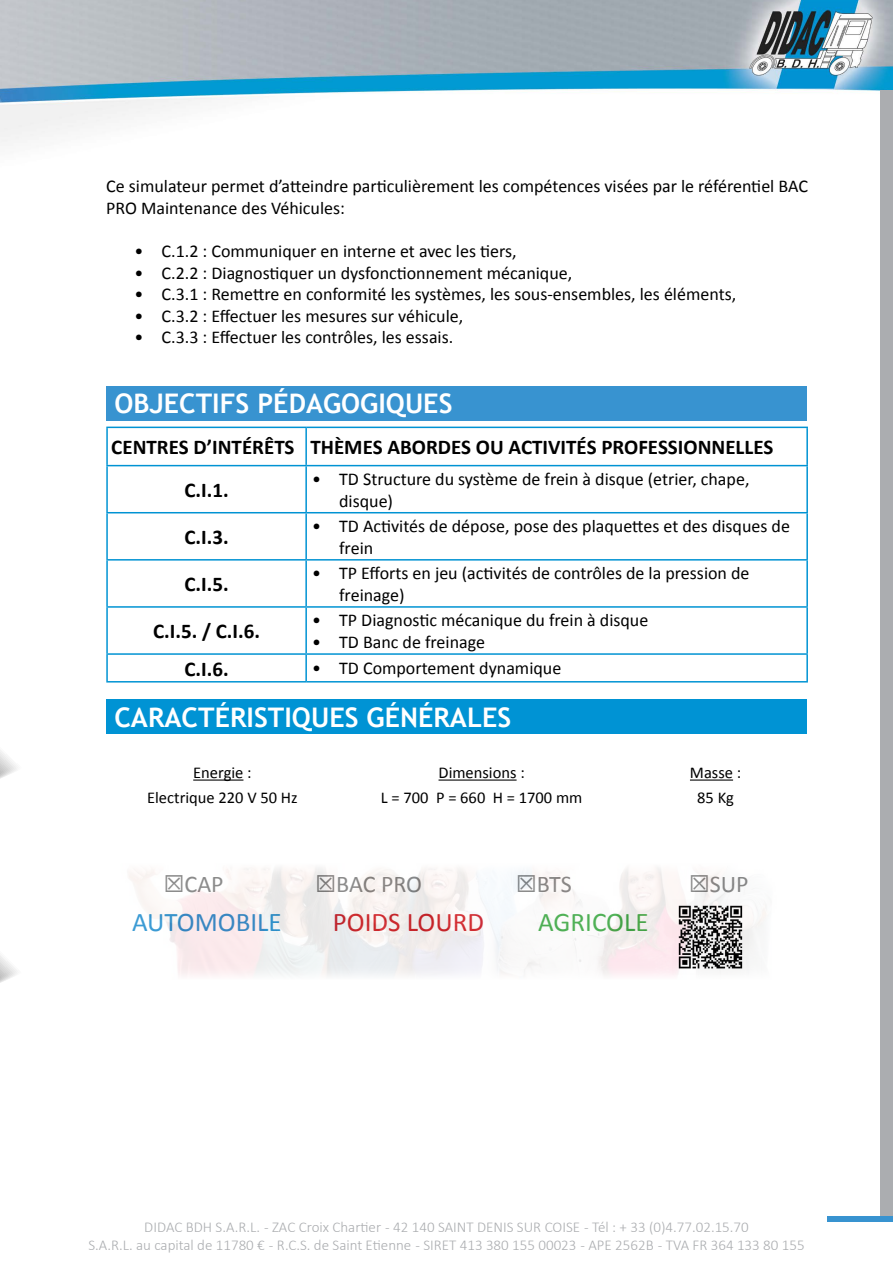
<style>
.page{position:relative;width:893px;height:1263px;background:#fff}
.page>*{position:absolute;margin:0;border:0;box-sizing:border-box;transform-origin:0 0}
.t1{font:700 27px "Trebuchet MS";color:#fff}
.t2{font:27px "Calibri";color:#2791d0}
.t3{font:27px "Calibri";color:#d2232a}
.t4{font:27px "Calibri";color:#41ad49}
.t5{font:24px "Calibri";color:#808080}
.t6{font:700 21px/42.8px "Calibri";color:#000}
.t7{font:18px/21.6px "Calibri";color:#000}
.t8{font:16.5px "Calibri";color:#000}
.t9{font:300 15px/18px "Calibri";color:#abadb0;text-align:center}
.s1{font-family:"Meiryo"}
</style>
<div class="page">
<img style="left:0;top:0;width:893px;height:1222px">
<div style="left:880px;top:91px;width:13px;height:1125px;background:#abadb0"></div>
<div style="left:827px;top:1216px;width:66px;height:5px;background:#3893d0"></div>
<svg style="left:0;top:737px;width:94px;height:62px"></svg>
<svg style="left:0;top:941px;width:94px;height:62px"></svg>
<div style="left:106px;top:386px;width:701px;height:35px;background:#3893d0"></div>
<hr style="left:106px;top:427px;width:200px;height:1px;background:#0093d3">
<hr style="left:106px;top:428px;width:2px;height:37px;background:#0093d3">
<hr style="left:306px;top:427px;width:502px;height:1px;background:#0093d3">
<hr style="left:305px;top:428px;width:2px;height:37px;background:#0093d3">
<hr style="left:806px;top:428px;width:2px;height:37px;background:#0093d3">
<hr style="left:106px;top:465px;width:200px;height:1px;background:#0093d3">
<hr style="left:106px;top:466px;width:2px;height:46px;background:#0093d3">
<hr style="left:306px;top:465px;width:502px;height:1px;background:#0093d3">
<hr style="left:305px;top:466px;width:2px;height:46px;background:#0093d3">
<hr style="left:806px;top:466px;width:2px;height:46px;background:#0093d3">
<hr style="left:106px;top:512px;width:200px;height:1px;background:#0093d3">
<hr style="left:106px;top:513px;width:2px;height:46px;background:#0093d3">
<hr style="left:306px;top:512px;width:502px;height:1px;background:#0093d3">
<hr style="left:305px;top:513px;width:2px;height:46px;background:#0093d3">
<hr style="left:806px;top:513px;width:2px;height:46px;background:#0093d3">
<hr style="left:106px;top:559px;width:200px;height:2px;background:#0093d3">
<hr style="left:106px;top:561px;width:2px;height:45px;background:#0093d3">
<hr style="left:306px;top:559px;width:502px;height:2px;background:#0093d3">
<hr style="left:305px;top:561px;width:2px;height:45px;background:#0093d3">
<hr style="left:806px;top:561px;width:2px;height:45px;background:#0093d3">
<hr style="left:106px;top:606px;width:200px;height:2px;background:#0093d3">
<hr style="left:106px;top:608px;width:2px;height:45px;background:#0093d3">
<hr style="left:306px;top:606px;width:502px;height:2px;background:#0093d3">
<hr style="left:305px;top:608px;width:2px;height:45px;background:#0093d3">
<hr style="left:806px;top:608px;width:2px;height:45px;background:#0093d3">
<hr style="left:106px;top:653px;width:200px;height:2px;background:#0093d3">
<hr style="left:106px;top:655px;width:2px;height:26px;background:#0093d3">
<hr style="left:306px;top:653px;width:502px;height:2px;background:#0093d3">
<hr style="left:305px;top:655px;width:2px;height:26px;background:#0093d3">
<hr style="left:806px;top:655px;width:2px;height:26px;background:#0093d3">
<hr style="left:106px;top:681px;width:200px;height:1px;background:#0093d3">
<hr style="left:306px;top:681px;width:502px;height:1px;background:#0093d3">
<div style="left:106px;top:700px;width:701px;height:34px;background:#0093d4"></div>
<hr style="left:193px;top:779px;width:50px;height:2px;background:#000">
<hr style="left:438px;top:779px;width:79px;height:2px;background:#000">
<hr style="left:690px;top:779px;width:43px;height:2px;background:#000">
<img style="left:106px;top:863px;width:702px;height:117px">
<img style="left:673px;top:900px;width:75px;height:75px">
<p class="t7" style="left:106px;top:175px;width:703px">Ce simulateur permet d’atteindre particulièrement les compétences visées par le référentiel BAC<br>PRO Maintenance des Véhicules:</p>
<p class="t7" style="left:135px;top:240px;width:384px">• C.1.2 : Communiquer en interne et avec les tiers,</p>
<p class="t7" style="left:135px;top:262px;width:439px">• C.2.2 : Diagnostiquer un dysfonctionnement mécanique,</p>
<p class="t7" style="left:135px;top:283px;width:603px">• C.3.1 : Remettre en conformité les systèmes, les sous-ensembles, les éléments,</p>
<p class="t7" style="left:135px;top:305px;width:330px">• C.3.2 : Effectuer les mesures sur véhicule,</p>
<p class="t7" style="left:135px;top:327px;width:320px">• C.3.3 : Effectuer les contrôles, les essais.</p>
<h1 class="t1" style="left:114px;top:387px;width:340px">OBJECTIFS PÉDAGOGIQUES</h1>
<p class="t6" style="left:185px;top:426px;width:590px;text-indent:-73px">CENTRES D’INTÉRÊTS THÈMES ABORDES OU ACTIVITÉS PROFESSIONNELLES<br>C.I.1.</p>
<p class="t7" style="left:339px;top:468px;width:412px;text-indent:-27px">• TD Structure du système de frein à disque (etrier, chape, disque)</p>
<p class="t6" style="left:185px;top:516px;width:46px">C.I.3.</p>
<p class="t7" style="left:339px;top:515px;width:452px;text-indent:-27px">• TD Activités de dépose, pose des plaquettes et des disques de frein</p>
<p class="t6" style="left:185px;top:563px;width:46px">C.I.5.</p>
<p class="t7" style="left:339px;top:563px;width:412px;text-indent:-27px">• TP Efforts en jeu (activités de contrôles de la pression de freinage)</p>
<p class="t6" style="left:153px;top:610px;width:108px">C.I.5. / C.I.6.</p>
<p class="t7" style="left:312px;top:610px;width:338px">• TP Diagnostic mécanique du frein à disque</p>
<p class="t7" style="left:312px;top:631px;width:174px">• TD Banc de freinage</p>
<p class="t6" style="left:185px;top:647px;width:46px">C.I.6.</p>
<p class="t7" style="left:312px;top:657px;width:251px">• TD Comportement dynamique</p>
<h1 class="t1" style="left:114px;top:700px;width:398px">CARACTÉRISTIQUES GÉNÉRALES</h1>
<p class="t8" style="left:193px;top:762px;width:60px">Energie :</p>
<p class="t8" style="left:438px;top:762px;width:88px">Dimensions :</p>
<p class="t8" style="left:690px;top:762px;width:53px">Masse :</p>
<p class="t8" style="left:147px;top:787px;width:152px">Electrique 220 V 50 Hz</p>
<p class="t8" style="left:381px;top:787px;width:203px">L = 700 P = 660 H = 1700 mm</p>
<p class="t8" style="left:697px;top:787px;width:38px">85 Kg</p>
<h2 class="t5" style="left:164px;top:869px;width:61px"><span class="s1">☒</span>CAP</h2>
<h2 class="t5" style="left:316px;top:869px;width:108px"><span class="s1">☒</span>BAC PRO</h2>
<h2 class="t5" style="left:516px;top:869px;width:57px"><span class="s1">☒</span>BTS</h2>
<h2 class="t5" style="left:689px;top:869px;width:61px"><span class="s1">☒</span>SUP</h2>
<h1 class="t2" style="left:132px;top:905px;width:151px">AUTOMOBILE</h1>
<h1 class="t3" style="left:333px;top:905px;width:152px">POIDS LOURD</h1>
<h1 class="t4" style="left:538px;top:905px;width:112px">AGRICOLE</h1>
<p class="t9" style="left:88px;top:1217px;width:718px">DIDAC BDH S.A.R.L. - ZAC Croix Chartier - 42 140 SAINT DENIS SUR COISE - Tél : + 33 (0)4.77.02.15.70<br>S.A.R.L. au capital de 11780 € - R.C.S. de Saint Etienne - SIRET 413 380 155 00023 - APE 2562B - TVA FR 364 133 80 155</p>
</div>
